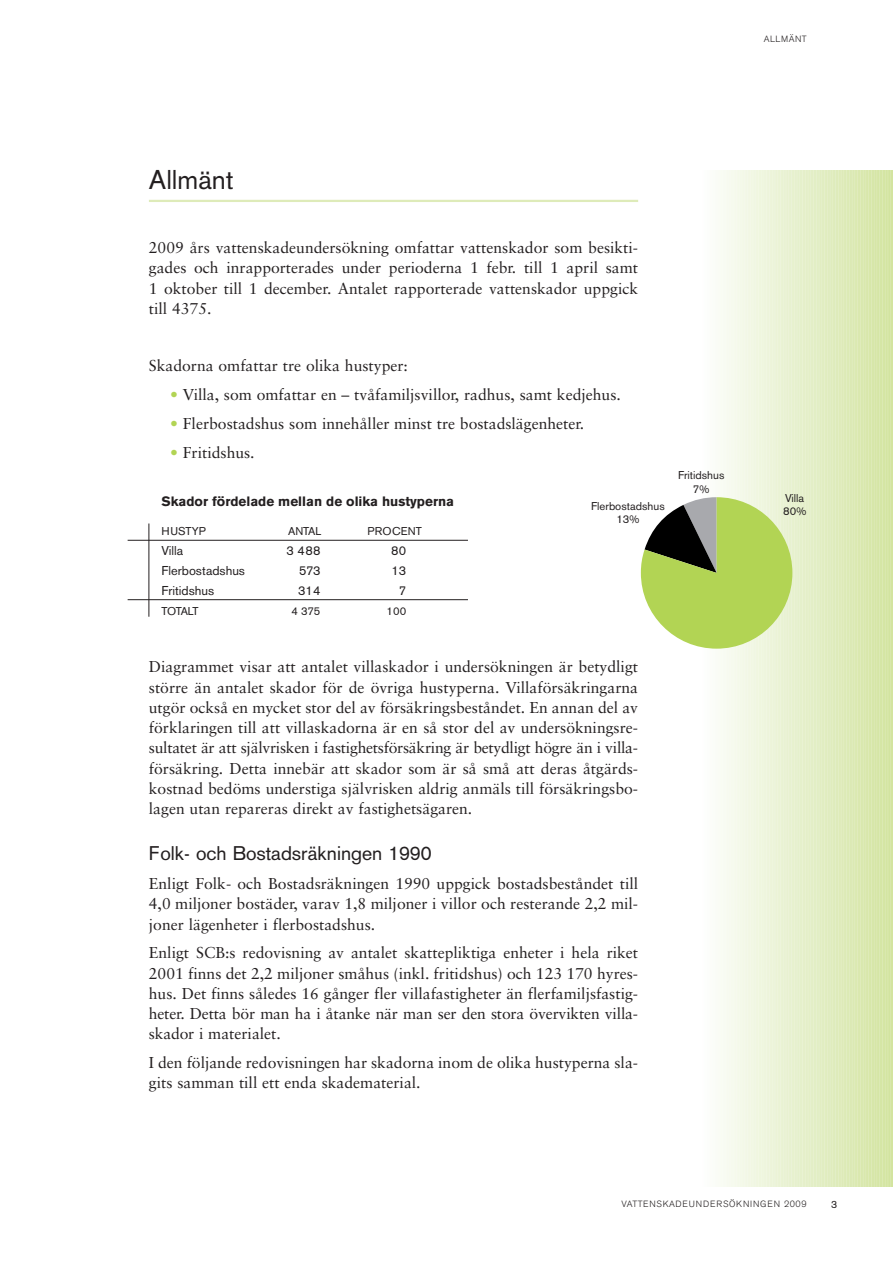
<style>
.page{position:relative;width:893px;height:1263px;background:#fff}
.page>*{position:absolute;margin:0;border:0;box-sizing:border-box;transform-origin:0 0}
.t1{font:27px "Akzidenz Grotesk BE";color:#231f20}
.t2{font:19.5px "Akzidenz Grotesk";color:#231f20}
.t3{font:15.75px/20.2px "Sabon";color:#231f20;text-align:justify}
.t4{font:700 13.5px "Akzidenz Grotesk BE";color:#231f20}
.t5{font:12.75px "Akzidenz Grotesk BE";color:#231f20}
.t6{font:11.25px/13.5px "Akzidenz Grotesk BE";color:#231f20;text-align:center}
.t7{font:11.25px "Akzidenz Grotesk BE";letter-spacing:.02em;color:#231f20}
.t8{font:10.5px "Akzidenz Grotesk BE";color:#231f20}
.t9{font:300 9px "Akzidenz Grotesk BE";letter-spacing:.08em;color:#231f20}
.t10{font:300 9px "Akzidenz Grotesk BE";letter-spacing:.06em;color:#231f20}
.s1{color:#b2d454}
</style>
<div class="page">
<hr style="left:892px;top:170px;width:1px;height:1016px;background:#d2e49e">
<hr style="left:889px;top:170px;width:3px;height:1016px;background:#d3e4a0">
<hr style="left:887px;top:170px;width:4px;height:1016px;background:#d8e7ad">
<hr style="left:886px;top:170px;width:4px;height:1016px;background:#d4e5a2">
<hr style="left:882px;top:170px;width:4px;height:1016px;background:#d9e8ae">
<hr style="left:881px;top:170px;width:4px;height:1016px;background:#d5e6a4">
<hr style="left:879px;top:170px;width:4px;height:1016px;background:#dbe9b2">
<hr style="left:878px;top:170px;width:4px;height:1016px;background:#d5e6a6">
<hr style="left:876px;top:170px;width:4px;height:1016px;background:#dbe9b3">
<hr style="left:875px;top:170px;width:4px;height:1016px;background:#d6e6a6">
<hr style="left:871px;top:170px;width:4px;height:1016px;background:#dae8b2">
<hr style="left:870px;top:170px;width:4px;height:1016px;background:#d7e7a9">
<hr style="left:868px;top:170px;width:4px;height:1016px;background:#ddeab7">
<hr style="left:867px;top:170px;width:4px;height:1016px;background:#d8e7aa">
<hr style="left:865px;top:170px;width:4px;height:1016px;background:#ddeab7">
<hr style="left:864px;top:170px;width:4px;height:1016px;background:#d8e7ac">
<hr style="left:860px;top:170px;width:4px;height:1016px;background:#ddeab7">
<hr style="left:859px;top:170px;width:4px;height:1016px;background:#d9e8ae">
<hr style="left:857px;top:170px;width:4px;height:1016px;background:#dfebbb">
<hr style="left:856px;top:170px;width:4px;height:1016px;background:#dae8b0">
<hr style="left:854px;top:170px;width:4px;height:1016px;background:#e0ebbc">
<hr style="left:853px;top:170px;width:4px;height:1016px;background:#dbe9b2">
<hr style="left:850px;top:170px;width:3px;height:1016px;background:#dbe9b3">
<hr style="left:846px;top:170px;width:4px;height:1016px;background:#e0ecbf">
<hr style="left:845px;top:170px;width:4px;height:1016px;background:#dceab6">
<hr style="left:843px;top:170px;width:4px;height:1016px;background:#e1edc1">
<hr style="left:842px;top:170px;width:4px;height:1016px;background:#ddeab7">
<hr style="left:839px;top:170px;width:3px;height:1016px;background:#deebb9">
<hr style="left:835px;top:170px;width:4px;height:1016px;background:#e2eec4">
<hr style="left:834px;top:170px;width:4px;height:1016px;background:#deebbb">
<hr style="left:832px;top:170px;width:4px;height:1016px;background:#e2eec6">
<hr style="left:831px;top:170px;width:4px;height:1016px;background:#dfecbc">
<hr style="left:828px;top:170px;width:3px;height:1016px;background:#dfecbe">
<hr style="left:824px;top:170px;width:4px;height:1016px;background:#e4eec8">
<hr style="left:823px;top:170px;width:4px;height:1016px;background:#e1edc0">
<hr style="left:821px;top:170px;width:4px;height:1016px;background:#e5efca">
<hr style="left:820px;top:170px;width:4px;height:1016px;background:#e1edc2">
<hr style="left:817px;top:170px;width:3px;height:1016px;background:#e1edc3">
<hr style="left:813px;top:170px;width:4px;height:1016px;background:#e6f0cd">
<hr style="left:812px;top:170px;width:4px;height:1016px;background:#e2eec5">
<hr style="left:810px;top:170px;width:4px;height:1016px;background:#e7f0ce">
<hr style="left:809px;top:170px;width:4px;height:1016px;background:#e3eec7">
<hr style="left:806px;top:170px;width:3px;height:1016px;background:#e4efc8">
<hr style="left:802px;top:170px;width:4px;height:1016px;background:#e8f1d0">
<hr style="left:801px;top:170px;width:4px;height:1016px;background:#e5efca">
<hr style="left:799px;top:170px;width:4px;height:1016px;background:#e9f2d2">
<hr style="left:798px;top:170px;width:4px;height:1016px;background:#e5f0cb">
<hr style="left:795px;top:170px;width:4px;height:1016px;background:#e6f0cd">
<hr style="left:791px;top:170px;width:4px;height:1016px;background:#e7f1ce">
<hr style="left:788px;top:170px;width:4px;height:1016px;background:#eaf2d7">
<hr style="left:787px;top:170px;width:4px;height:1016px;background:#e8f1d1">
<hr style="left:784px;top:170px;width:4px;height:1016px;background:#e9f2d2">
<hr style="left:780px;top:170px;width:4px;height:1016px;background:#e9f2d3">
<hr style="left:776px;top:170px;width:4px;height:1016px;background:#ebf3d6">
<hr style="left:773px;top:170px;width:4px;height:1016px;background:#ebf3d8">
<hr style="left:770px;top:170px;width:3px;height:1016px;background:#ecf4d9">
<hr style="left:766px;top:170px;width:4px;height:1016px;background:#edf4db">
<hr style="left:762px;top:170px;width:4px;height:1016px;background:#eef5dd">
<hr style="left:759px;top:170px;width:3px;height:1016px;background:#eff6de">
<hr style="left:755px;top:170px;width:4px;height:1016px;background:#f0f6e0">
<hr style="left:751px;top:170px;width:4px;height:1016px;background:#f1f7e3">
<hr style="left:748px;top:170px;width:3px;height:1016px;background:#f2f7e4">
<hr style="left:744px;top:170px;width:4px;height:1016px;background:#f2f7e6">
<hr style="left:740px;top:170px;width:4px;height:1016px;background:#f4f9e8">
<hr style="left:737px;top:170px;width:3px;height:1016px;background:#f4f9ea">
<hr style="left:733px;top:170px;width:4px;height:1016px;background:#f5f9ec">
<hr style="left:729px;top:170px;width:4px;height:1016px;background:#f6faee">
<hr style="left:726px;top:170px;width:3px;height:1016px;background:#f7faf0">
<hr style="left:722px;top:170px;width:4px;height:1016px;background:#f8fbf2">
<hr style="left:718px;top:170px;width:4px;height:1016px;background:#f9fcf4">
<hr style="left:715px;top:170px;width:4px;height:1016px;background:#fafcf6">
<hr style="left:711px;top:170px;width:4px;height:1016px;background:#fbfdf8">
<hr style="left:707px;top:170px;width:4px;height:1016px;background:#fcfdfa">
<hr style="left:149px;top:200px;width:489px;height:2px;background:#deebb9">
<svg style="left:641px;top:497px;width:151px;height:152px"></svg>
<hr style="left:128px;top:540px;width:340px;height:1px;background:#231f20">
<hr style="left:149px;top:524px;width:1px;height:93px;background:#231f20">
<hr style="left:128px;top:599px;width:340px;height:1px;background:#231f20">
<p class="t10" style="left:763px;top:36px;width:44px">ALLMÄNT</p>
<h1 class="t1" style="left:149px;top:170px;width:86px">Allmänt</h1>
<p class="t3" style="left:149px;top:239px;width:490px">2009 års vattenskadeundersökning omfattar vattenskador som besikti&shy;gades och inrapporterades under perioderna 1 febr. till 1 april samt 1 oktober till 1 december. Antalet rapporterade vattenskador uppgick till 4375.</p>
<p class="t3" style="left:149px;top:357px;width:260px">Skadorna omfattar tre olika hustyper:</p>
<p class="t3" style="left:170px;top:386px;width:452px"><span class="s1">•</span> Villa, som omfattar en – tvåfamiljsvillor, radhus, samt kedjehus.</p>
<p class="t3" style="left:170px;top:415px;width:415px"><span class="s1">•</span> Flerbostadshus som innehåller minst tre bostadslägenheter.</p>
<p class="t3" style="left:170px;top:443px;width:86px"><span class="s1">•</span> Fritidshus.</p>
<p class="t4" style="left:162px;top:497px;width:294px">Skador fördelade mellan de olika hustyperna</p>
<p class="t6" style="left:162px;top:525px;width:46px">HUSTYP</p>
<p class="t6" style="left:288px;top:525px;width:35px">ANTAL</p>
<p class="t7" style="left:367px;top:527px;width:56px">PROCENT</p>
<p class="t5" style="left:162px;top:546px;width:23px">Villa</p>
<p class="t5" style="left:286px;top:546px;width:36px">3 488</p>
<p class="t5" style="left:391px;top:546px;width:17px">80</p>
<p class="t5" style="left:162px;top:566px;width:85px">Flerbostadshus</p>
<p class="t5" style="left:299px;top:566px;width:23px">573</p>
<p class="t5" style="left:391px;top:566px;width:16px">13</p>
<p class="t5" style="left:162px;top:586px;width:54px">Fritidshus</p>
<p class="t5" style="left:298px;top:586px;width:24px">314</p>
<p class="t5" style="left:399px;top:586px;width:9px">7</p>
<p class="t6" style="left:162px;top:605px;width:38px">TOTALT</p>
<p class="t6" style="left:291px;top:605px;width:31px">4 375</p>
<p class="t6" style="left:386px;top:605px;width:21px">100</p>
<p class="t6" style="left:591px;top:500px;width:75px">Flerbostadshus<br>13%</p>
<p class="t6" style="left:678px;top:470px;width:48px">Fritidshus<br>7%</p>
<p class="t3" style="left:149px;top:658px;width:490px">Diagrammet visar att antalet villaskador i undersökningen är betydligt större än antalet skador för de övriga hustyperna. Villaförsäkringarna utgör också en mycket stor del av försäkringsbeståndet. En annan del av förklaringen till att villaskadorna är en så stor del av undersökningsre&shy;sultatet är att självrisken i fastighetsförsäkring är betydligt högre än i villa&shy;försäkring. Detta innebär att skador som är så små att deras åtgärds&shy;kostnad bedöms understiga självrisken aldrig anmäls till försäkringsbo&shy;lagen utan repareras direkt av fastighetsägaren.</p>
<p class="t2" style="left:149px;top:847px;width:284px">Folk- och Bostadsräkningen 1990</p>
<p class="t3" style="left:149px;top:875px;width:491px">Enligt Folk- och Bostadsräkningen 1990 uppgick bostadsbeståndet till 4,0 miljoner bostäder, varav 1,8 miljoner i villor och resterande 2,2 mil&shy;joner lägenheter i flerbostadshus.</p>
<p class="t3" style="left:149px;top:944px;width:491px">Enligt SCB:s redovisning av antalet skattepliktiga enheter i hela riket 2001 finns det 2,2 miljoner småhus (inkl. fritidshus) och 123 170 hyres&shy;hus. Det finns således 16 gånger fler villafastigheter än flerfamiljsfastig&shy;heter. Detta bör man ha i åtanke när man ser den stora övervikten villa&shy;skador i materialet.</p>
<p class="t3" style="left:149px;top:1054px;width:490px">I den följande redovisningen har skadorna inom de olika hustyperna sla&shy;gits samman till ett enda skadematerial.</p>
<p class="t6" style="left:783px;top:492px;width:25px;text-align:left">Villa<br>80%</p>
<p class="t9" style="left:621px;top:1201px;width:187px">VATTENSKADEUNDERSÖKNINGEN 2009</p>
<p class="t8" style="left:831px;top:1201px;width:8px">3</p>
</div>
